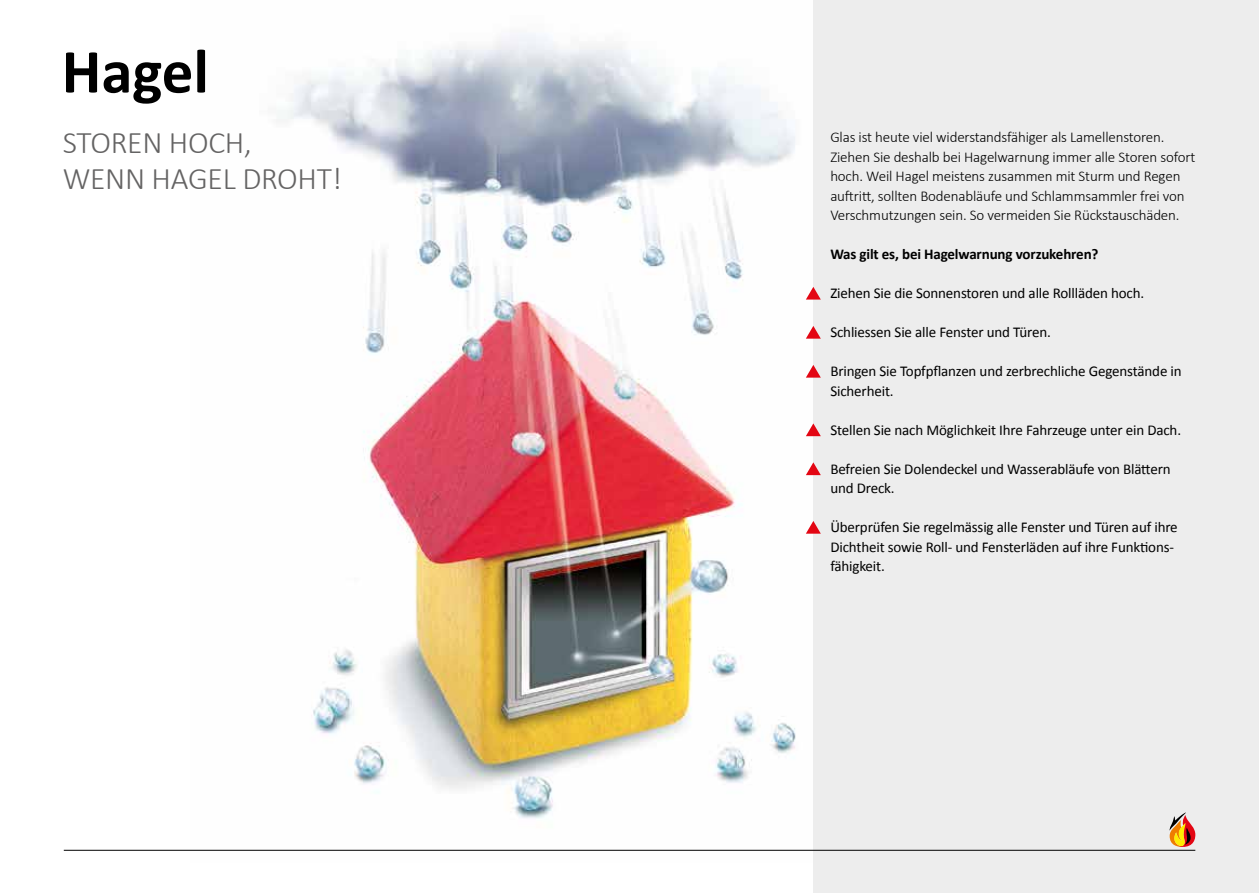
<style>
.page{position:relative;width:1259px;height:893px;background:#fff}
.page>*{position:absolute;margin:0;border:0;box-sizing:border-box;transform-origin:0 0}
.t1{font:700 63px "Calibri";color:#000}
.t2{font:300 31.5px/36px "Calibri";letter-spacing:-.01em;color:#646363}
.t3{font:15px/19.5px "Calibri";letter-spacing:-.01em;color:#000}
.t4{font:300 15px/19.5px "Calibri";letter-spacing:-.01em;color:#000}
.t5{font:700 15px "Calibri";letter-spacing:-.01em;color:#000}
</style>
<div class="page">
<img style="left:190px;top:33px;width:623px;height:817px">
<div style="left:813px;top:0;width:446px;height:893px;background:#ededed"></div>
<hr style="left:64px;top:850px;width:1131px;height:1px;background:#000">
<svg style="left:1169px;top:812px;width:26px;height:35px"></svg>
<svg style="left:806px;top:326px;width:15px;height:13px"></svg>
<svg style="left:806px;top:365px;width:15px;height:13px"></svg>
<svg style="left:806px;top:423px;width:15px;height:13px"></svg>
<svg style="left:806px;top:462px;width:15px;height:13px"></svg>
<svg style="left:806px;top:287px;width:15px;height:13px"></svg>
<svg style="left:806px;top:521px;width:15px;height:13px"></svg>
<h1 class="t1" style="left:62px;top:27px;width:149px">Hagel</h1>
<h2 class="t2" style="left:63px;top:124px;width:281px">STOREN HOCH,<br>WENN HAGEL DROHT!</h2>
<p class="t4" style="left:830px;top:128px;width:366px">Glas ist heute viel widerstandsfähiger als Lamellenstoren.<br>Ziehen Sie deshalb bei Hagelwarnung immer alle Storen sofort hoch. Weil Hagel meistens zusammen mit Sturm und Regen auftritt, sollten Bodenabläufe und Schlammsammler frei von Verschmutzungen sein. So vermeiden Sie Rückstauschäden.</p>
<p class="t5" style="left:830px;top:244px;width:270px">Was gilt es, bei Hagelwarnung vorzukehren?</p>
<p class="t3" style="left:830px;top:283px;width:315px">Ziehen Sie die Sonnenstoren und alle Rollläden hoch.</p>
<p class="t3" style="left:830px;top:322px;width:222px">Schliessen Sie alle Fenster und Türen.</p>
<p class="t3" style="left:830px;top:361px;width:353px">Bringen Sie Topfpflanzen und zerbrechliche Gegenstände in<br>Sicherheit.</p>
<p class="t3" style="left:830px;top:419px;width:352px">Stellen Sie nach Möglichkeit Ihre Fahrzeuge unter ein Dach.</p>
<p class="t3" style="left:830px;top:458px;width:342px">Befreien Sie Dolendeckel und Wasserabläufe von Blättern und Dreck.</p>
<p class="t3" style="left:830px;top:517px;width:349px">Überprüfen Sie regelmässig alle Fenster und Türen auf ihre<br>Dichtheit sowie Roll- und Fensterläden auf ihre Funktions&shy;fähigkeit.</p>
</div>
